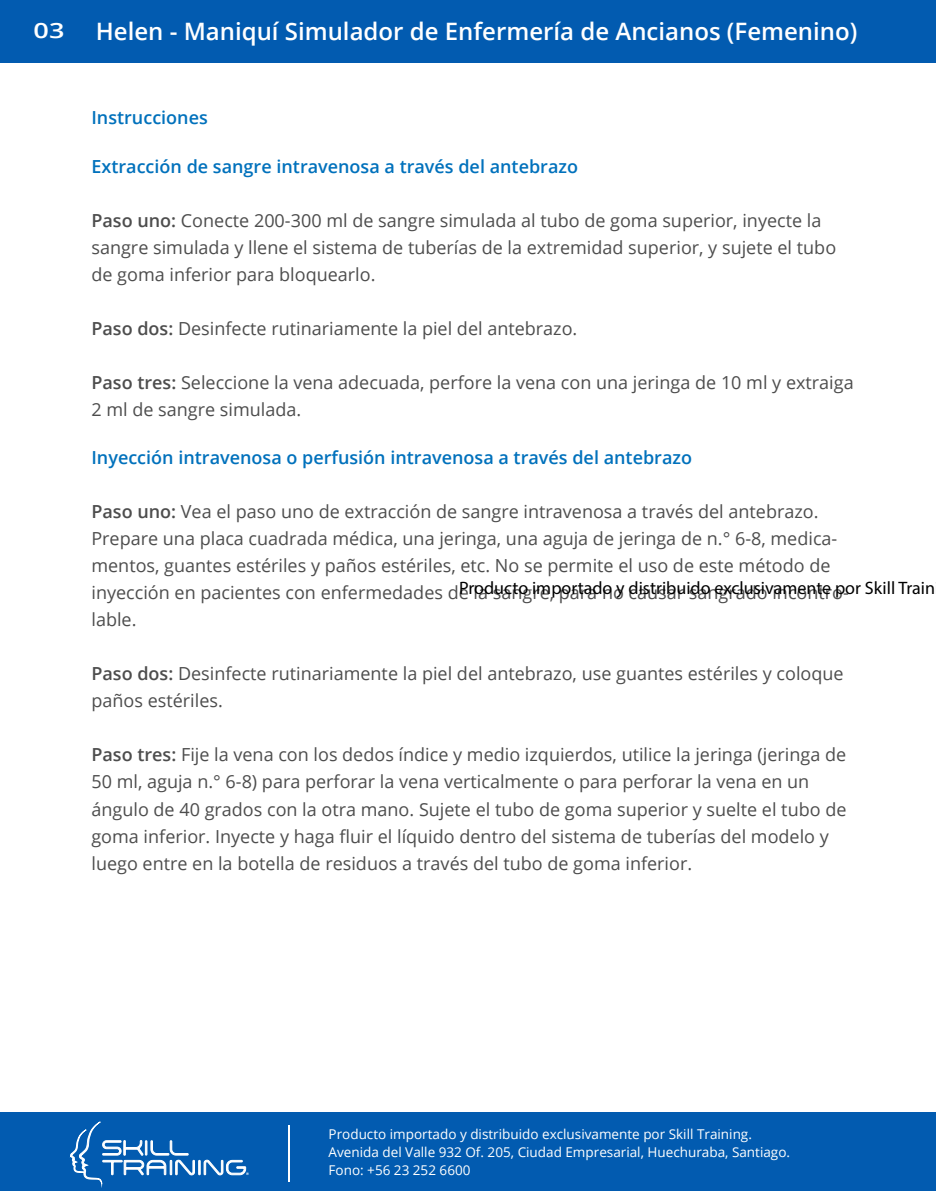
<style>
.page{position:relative;width:936px;height:1191px;background:#fff}
.page>*{position:absolute;margin:0;border:0;box-sizing:border-box;transform-origin:0 0}
.t1{font:600 24px "Open Sans";color:#fff}
.t2{font:600 21.15px "Open Sans";color:#fff;scale:1.28 1}
.t3{font:18px/27px "Open Sans";color:#4d4d4d}
.t4{font:600 18px "Open Sans";color:#0071bc}
.t5{font:18px "Myriad Pro";color:#000}
.t6{font:13.5px/18px "Open Sans";color:#fff}
.s1{font-weight:600}
</style>
<div class="page">
<div style="left:0;top:0;width:935px;height:62px;background:#025bb0"></div>
<div style="left:0;top:1112px;width:935px;height:79px;background:#025bb0"></div>
<svg style="left:70px;top:1121px;width:179px;height:63px"></svg>
<hr style="left:288px;top:1125px;width:2px;height:56px;background:#fff">
<p class="t2" style="left:34px;top:16px;width:26px">03</p>
<h1 class="t1" style="left:96px;top:15px;width:763px">Helen - Maniquí Simulador de Enfermería de Ancianos (Femenino)</h1>
<p class="t4" style="left:91px;top:105px;width:118px">Instrucciones</p>
<p class="t4" style="left:91px;top:154px;width:488px">Extracción de sangre intravenosa a través del antebrazo</p>
<p class="t3" style="left:91px;top:206px;width:746px"><span class="s1">Paso uno:</span> Conecte 200-300 ml de sangre simulada al tubo de goma superior, inyecte la sangre simulada y llene el sistema de tuberías de la extremidad superior, y sujete el tubo de goma inferior para bloquearlo.</p>
<p class="t3" style="left:91px;top:314px;width:487px"><span class="s1">Paso dos:</span> Desinfecte rutinariamente la piel del antebrazo.</p>
<p class="t3" style="left:91px;top:368px;width:763px"><span class="s1">Paso tres:</span> Seleccione la vena adecuada, perfore la vena con una jeringa de 10 ml y extraiga<br>2 ml de sangre simulada.</p>
<p class="t4" style="left:91px;top:445px;width:602px">Inyección intravenosa o perfusión intravenosa a través del antebrazo</p>
<p class="t3" style="left:91px;top:498px;width:758px"><span class="s1">Paso uno:</span> Vea el paso uno de extracción de sangre intravenosa a través del antebrazo.<br>Prepare una placa cuadrada médica, una jeringa, una aguja de jeringa de n.° 6-8, medica&shy;mentos, guantes estériles y paños estériles, etc. No se permite el uso de este método de inyección en pacientes con enfermedades de la sangre, para no causar sangrado incontro&shy;lable.</p>
<p class="t3" style="left:91px;top:660px;width:753px"><span class="s1">Paso dos:</span> Desinfecte rutinariamente la piel del antebrazo, use guantes estériles y coloque paños estériles.</p>
<p class="t3" style="left:91px;top:741px;width:756px"><span class="s1">Paso tres:</span> Fije la vena con los dedos índice y medio izquierdos, utilice la jeringa (jeringa de 50 ml, aguja n.° 6-8) para perforar la vena verticalmente o para perforar la vena en un ángulo de 40 grados con la otra mano. Sujete el tubo de goma superior y suelte el tubo de goma inferior. Inyecte y haga fluir el líquido dentro del sistema de tuberías del modelo y luego entre en la botella de residuos a través del tubo de goma inferior.</p>
<p class="t5" style="left:459px;top:577px;width:477px">Producto importado y distribuido exclusivamente por Skill Train</p>
<p class="t6" style="left:328px;top:1124px;width:463px">Producto importado y distribuido exclusivamente por Skill Training.<br>Avenida del Valle 932 Of. 205, Ciudad Empresarial, Huechuraba, Santiago.<br>Fono: +56 23 252 6600</p>
</div>
